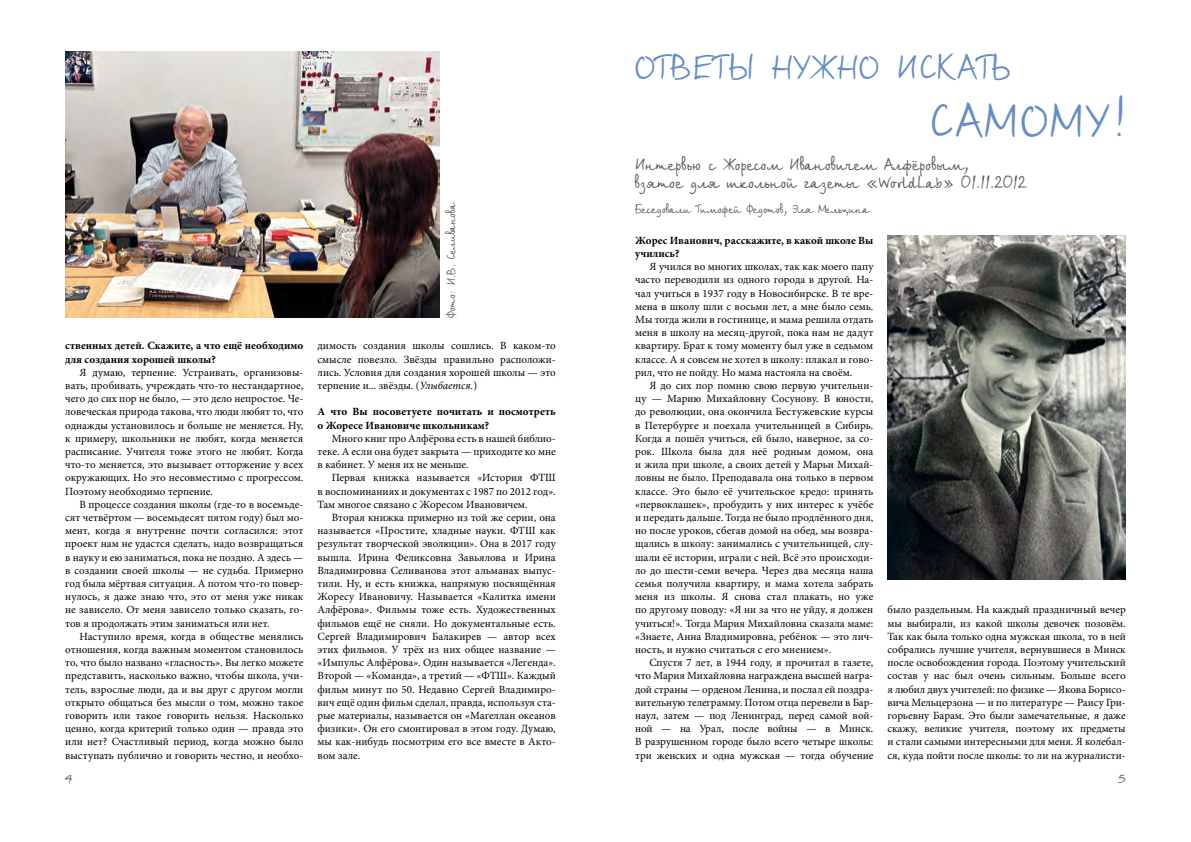
<style>
.page{position:relative;width:1191px;height:842px;background:#fff}
.page>*{position:absolute;margin:0;border:0;box-sizing:border-box;transform-origin:0 0}
.t1{font:48px "Birch CTT";letter-spacing:.1em;color:#668ec4;scale:.9 1}
.t2{font:35px "Birch CTT";letter-spacing:.05em;color:#668ec4;scale:.9 1}
.t3{font:17px/18px "Birch CTT";color:#59534d;scale:.9 1}
.t4{font:12px "Birch CTT";color:#59534d;scale:.9 1}
.t5{font:12px "Birch CTT";color:#59534d}
.t6{font:11px/13.2px "Minion Pro";color:#000;text-align:justify}
.t7{font:700 11px/13.2px "Minion Pro";color:#000}
.s1{font-style:italic}
</style>
<div class="page">
<img style="left:887px;top:236px;width:238px;height:344px">
<img style="left:65px;top:51px;width:375px;height:267px">
<p class="t7" style="left:65px;top:339px;width:240px">ственных детей. Скажите, а что ещё необходимо для создания хорошей школы?</p>
<p class="t6" style="left:65px;top:366px;width:240px;text-indent:14px">Я думаю, терпение. Устраивать, организовы&shy;вать, пробивать, учреждать что-то нестандартное, чего до сих пор не было, — это дело непростое. Че&shy;ловеческая природа такова, что люди любят то, что однажды установилось и больше не меняется. Ну, к примеру, школьники не любят, когда меняется расписание. Учителя тоже этого не любят. Когда что-то меняется, это вызывает отторжение у всех окружающих. Но это несовместимо с прогрессом.<br>Поэтому необходимо терпение.</p>
<p class="t6" style="left:65px;top:498px;width:240px;text-indent:14px">В процессе создания школы (где-то в восемьде&shy;сят четвёртом — восемьдесят пятом году) был мо&shy;мент, когда я внутренне почти согласился: этот проект нам не удастся сделать, надо возвращаться в науку и ею заниматься, пока не поздно. А здесь — в создании своей школы — не судьба. Примерно год была мёртвая ситуация. А потом что-то повер&shy;нулось, я даже знаю что, это от меня уже никак не зависело. От меня зависело только сказать, го&shy;тов я продолжать этим заниматься или нет.</p>
<p class="t6" style="left:65px;top:630px;width:240px;text-indent:14px">Наступило время, когда в обществе менялись отношения, когда важным моментом становилось то, что было названо «гласность». Вы легко можете представить, насколько важно, чтобы школа, учи&shy;тель, взрослые люди, да и вы друг с другом могли открыто общаться без мысли о том, можно такое говорить или такое говорить нельзя. Насколько ценно, когда критерий только один — правда это или нет? Счастливый период, когда можно было выступать публично и говорить честно, и необхо-</p>
<h2 class="t2" style="left:635px;top:44px;width:418px">ОТВЕТЫ НУЖНО ИСКАТЬ</h2>
<h1 class="t1" style="left:931px;top:89px;width:217px">САМОМУ!</h1>
<h3 class="t3" style="left:635px;top:156px;width:436px">Интервью с Жоресом Ивановичем Алфёровым,<br>взятое для школьной газеты «WorldLab» 01.11.2012</h3>
<p class="t4" style="left:443px;top:318px;width:130px;rotate:-90deg">Фото: И.В. Селиванова</p>
<p class="t4" style="left:635px;top:202px;width:262px">Беседовали Тимофей Федотов, Эля Мельцина</p>
<p class="t7" style="left:635px;top:233px;width:240px">Жорес Иванович, расскажите, в какой школе Вы учились?</p>
<p class="t6" style="left:635px;top:260px;width:240px;text-indent:14px">Я учился во многих школах, так как моего папу часто переводили из одного города в другой. На&shy;чал учиться в 1937 году в Новосибирске. В те вре&shy;мена в школу шли с восьми лет, а мне было семь.<br>Мы тогда жили в гостинице, и мама решила отдать меня в школу на месяц-другой, пока нам не дадут квартиру. Брат к тому моменту был уже в седьмом классе. А я совсем не хотел в школу: плакал и гово&shy;рил, что не пойду. Но мама настояла на своём.</p>
<p class="t6" style="left:635px;top:379px;width:240px;text-indent:14px">Я до сих пор помню свою первую учительни&shy;цу — Марию Михайловну Сосунову. В юности, до революции, она окончила Бестужевские курсы в Петербурге и поехала учительницей в Сибирь.<br>Когда я пошёл учиться, ей было, наверное, за со&shy;рок. Школа была для неё родным домом, она и жила при школе, а своих детей у Марьи Михай&shy;ловны не было. Преподавала она только в первом классе. Это было её учительское кредо: принять «первоклашек», пробудить у них интерес к учёбе и передать дальше. Тогда не было продлённого дня, но после уроков, сбегав домой на обед, мы возвра&shy;щались в школу: занимались с учительницей, слу&shy;шали её истории, играли с ней. Всё это происходи&shy;ло до шести-семи вечера. Через два месяца наша семья получила квартиру, и мама хотела забрать меня из школы. Я снова стал плакать, но уже по другому поводу: «Я ни за что не уйду, я должен учиться!». Тогда Мария Михайловна сказала маме: «Знаете, Анна Владимировна, ребёнок — это лич&shy;ность, и нужно считаться с его мнением».</p>
<p class="t6" style="left:635px;top:656px;width:240px;text-indent:14px">Спустя 7 лет, в 1944 году, я прочитал в газете, что Мария Михайловна награждена высшей награ&shy;дой страны — орденом Ленина, и послал ей поздра&shy;вительную телеграмму. Потом отца перевели в Бар&shy;наул, затем — под Ленинград, перед самой вой&shy;ной — на Урал, после войны — в Минск.<br>В разрушенном городе было всего четыре школы: три женских и одна мужская — тогда обучение</p>
<p class="t6" style="left:317px;top:339px;width:240px">димость создания школы сошлись. В каком-то смысле повезло. Звёзды правильно расположи&shy;лись. Условия для создания хорошей школы — это терпение и... звёзды. (<span class="s1">Улыбается.</span>)</p>
<p class="t7" style="left:317px;top:405px;width:240px">А что Вы посоветуете почитать и посмотреть о Жоресе Ивановиче школьникам?</p>
<p class="t6" style="left:317px;top:432px;width:240px;text-indent:14px">Много книг про Алфёрова есть в нашей библио&shy;теке. А если она будет закрыта — приходите ко мне в кабинет. У меня их не меньше.</p>
<p class="t6" style="left:317px;top:471px;width:240px;text-indent:14px">Первая книжка называется «История ФТШ в воспоминаниях и документах с 1987 по 2012 год».<br>Там многое связано с Жоресом Ивановичем.</p>
<p class="t6" style="left:317px;top:511px;width:240px;text-indent:14px">Вторая книжка примерно из той же серии, она называется «Простите, хладные науки. ФТШ как результат творческой эволюции». Она в 2017 году вышла. Ирина Феликсовна Завьялова и Ирина Владимировна Селиванова этот альманах выпус&shy;тили. Ну, и есть книжка, напрямую посвящённая Жоресу Ивановичу. Называется «Калитка имени Алфёрова». Фильмы тоже есть. Художественных фильмов ещё не сняли. Но документальные есть.<br>Сергей Владимирович Балакирев — автор всех этих фильмов. У трёх из них общее название — «Импульс Алфёрова». Один называется «Легенда».<br>Второй — «Команда», а третий — «ФТШ». Каждый фильм минут по 50. Недавно Сергей Владимиро&shy;вич ещё один фильм сделал, правда, используя ста&shy;рые материалы, называется он «Магеллан океанов физики». Он его смонтировал в этом году. Думаю, мы как-нибудь посмотрим его все вместе в Акто&shy;вом зале.</p>
<p class="t6" style="left:887px;top:603px;width:240px">было раздельным. На каждый праздничный вечер мы выбирали, из какой школы девочек позовём.<br>Так как была только одна мужская школа, то в ней собрались лучшие учителя, вернувшиеся в Минск после освобождения города. Поэтому учительский состав у нас был очень сильным. Больше всего я любил двух учителей: по физике — Якова Борисо&shy;вича Мельцерзона — и по литературе — Раису Гри&shy;горьевну Барам. Это были замечательные, я даже скажу, великие учителя, поэтому их предметы и стали самыми интересными для меня. Я колебал&shy;ся, куда пойти после школы: то ли на журналисти-</p>
<p class="t5" style="left:65px;top:771px;width:9px">4</p>
<p class="t5" style="left:1118px;top:771px;width:9px">5</p>
</div>
